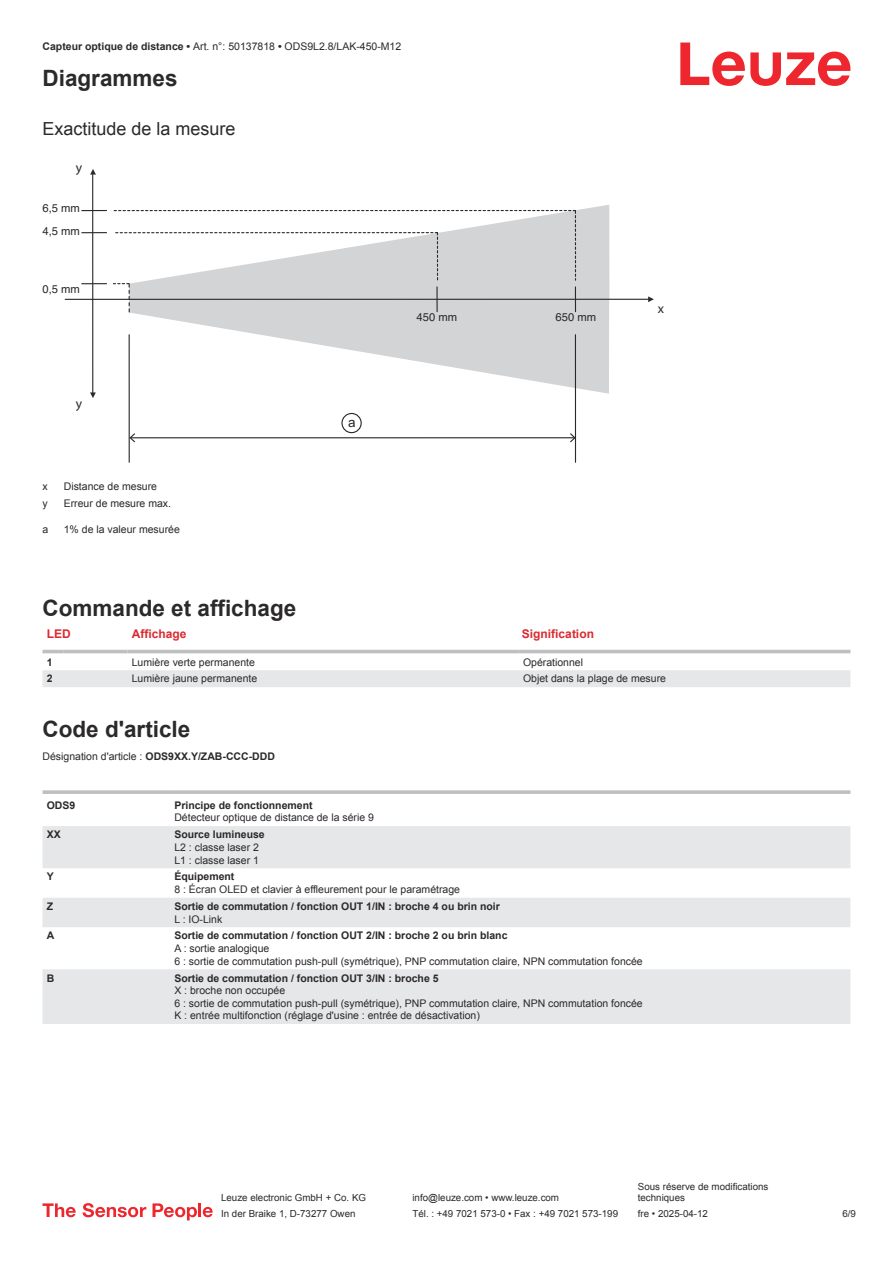
<style>
.page{position:relative;width:893px;height:1263px;background:#fff}
.page>*{position:absolute;margin:0;border:0;box-sizing:border-box;transform-origin:0 0}
.t1{font:700 22.5px "Arial";color:#2b292a}
.t2{font:18px "Arial";color:#2b292a}
.t3{font:13.5px "Myriad Pro";color:#2b292a}
.t4{font:13.5px "Arial";color:#242728}
.t5{font:700 12px "Arial";color:#db2a30}
.t6{font:11.25px/23.1px "Helvetica";color:#2b292a}
.t7{font:10.5px/12.6px "Arial";color:#2b292a}
.t8{font:700 10.5px "Arial";color:#2b292a}
.t9{font:9.75px/11.7px "Arial";color:#2b292a}
.s1{font-weight:700}
</style>
<div class="page">
<svg style="left:680px;top:43px;width:170px;height:43px"></svg>
<svg style="left:43px;top:649px;width:807px;height:38px"></svg>
<hr style="left:43px;top:650px;width:21px;height:3px;background:#bdbfc1">
<hr style="left:64px;top:650px;width:64px;height:3px;background:#bdbfc1">
<hr style="left:128px;top:650px;width:391px;height:3px;background:#bdbfc1">
<hr style="left:519px;top:650px;width:331px;height:3px;background:#bdbfc1">
<svg style="left:43px;top:826px;width:807px;height:198px;fill:#e6e7e9"></svg>
<svg style="left:43px;top:790px;width:127px;height:4px"></svg>
<svg style="left:170px;top:790px;width:680px;height:4px;fill:#c1c3c5"></svg>
<svg style="left:43px;top:1203px;width:33px;height:14px"></svg>
<svg style="left:83px;top:1203px;width:63px;height:14px"></svg>
<svg style="left:153px;top:1203px;width:44px;height:17px"></svg>
<hr style="left:198px;top:1203px;width:3px;height:14px;background:#ed272d">
<svg style="left:203px;top:1207px;width:10px;height:10px"></svg>
<div style="left:576px;top:205px;width:33px;height:94px;background:#d2d4d5"></div>
<svg style="left:129px;top:300px;width:480px;height:94px"></svg>
<hr style="left:92px;top:175px;width:1px;height:218px;background:#2b292a">
<svg style="left:90px;top:392px;width:6px;height:6px"></svg>
<svg style="left:90px;top:169px;width:6px;height:6px"></svg>
<hr style="left:65px;top:299px;width:587px;height:1px;background:#2b292a">
<svg style="left:648px;top:296px;width:6px;height:6px"></svg>
<svg style="left:82px;top:232px;width:25px;height:1px"></svg>
<svg style="left:82px;top:210px;width:25px;height:1px"></svg>
<svg style="left:82px;top:283px;width:25px;height:1px"></svg>
<svg style="left:113px;top:210px;width:463px;height:104px"></svg>
<hr style="left:575px;top:335px;width:1px;height:127px;background:#2b292a">
<hr style="left:129px;top:335px;width:1px;height:127px;background:#2b292a">
<hr style="left:131px;top:437px;width:443px;height:1px;background:#2b292a">
<svg style="left:570px;top:433px;width:5px;height:9px"></svg>
<svg style="left:129px;top:433px;width:6px;height:9px"></svg>
<div style="left:341px;top:413px;width:21px;height:20px;border:1px solid #232728;border-radius:50%"></div>
<p class="t7" style="left:43px;top:41px;width:360px"><span class="s1">Capteur optique de distance •</span> Art. n°: 50137818 <span class="s1">•</span> ODS9L2.8/LAK-450-M12</p>
<h1 class="t1" style="left:43px;top:70px;width:137px">Diagrammes</h1>
<h2 class="t2" style="left:43px;top:122px;width:195px">Exactitude de la mesure</h2>
<p class="t3" style="left:76px;top:162px;width:8px">y</p>
<p class="t6" style="left:43px;top:197px;width:39px">6,5 mm<br>4,5 mm</p>
<p class="t6" style="left:43px;top:278px;width:39px">0,5 mm</p>
<p class="t3" style="left:76px;top:399px;width:8px">y</p>
<p class="t7" style="left:43px;top:481px;width:7px">x</p>
<p class="t7" style="left:64px;top:481px;width:95px">Distance de mesure</p>
<p class="t7" style="left:43px;top:498px;width:7px">y</p>
<p class="t7" style="left:64px;top:498px;width:109px">Erreur de mesure max.</p>
<p class="t7" style="left:43px;top:524px;width:7px">a</p>
<p class="t7" style="left:64px;top:524px;width:118px">1% de la valeur mesurée</p>
<p class="t4" style="left:348px;top:417px;width:9px">a</p>
<p class="t6" style="left:417px;top:306px;width:42px">450 mm</p>
<p class="t6" style="left:555px;top:306px;width:42px">650 mm</p>
<p class="t3" style="left:658px;top:303px;width:8px">x</p>
<h1 class="t1" style="left:43px;top:599px;width:255px">Commande et affichage</h1>
<p class="t5" style="left:47px;top:629px;width:25px">LED</p>
<p class="t5" style="left:132px;top:629px;width:56px">Affichage</p>
<p class="t5" style="left:522px;top:629px;width:74px">Signification</p>
<p class="t8" style="left:47px;top:658px;width:7px">1</p>
<p class="t7" style="left:132px;top:656px;width:125px">Lumière verte permanente</p>
<p class="t7" style="left:523px;top:656px;width:62px">Opérationnel</p>
<p class="t8" style="left:47px;top:675px;width:7px">2</p>
<p class="t7" style="left:132px;top:673px;width:127px">Lumière jaune permanente</p>
<p class="t7" style="left:523px;top:673px;width:144px">Objet dans la plage de mesure</p>
<h1 class="t1" style="left:43px;top:721px;width:149px">Code d'article</h1>
<p class="t7" style="left:43px;top:751px;width:234px">Désignation d'article : <span class="s1">ODS9XX.Y/ZAB-CCC-DDD</span></p>
<p class="t8" style="left:47px;top:801px;width:30px">ODS9</p>
<p class="t8" style="left:174px;top:801px;width:140px">Principe de fonctionnement</p>
<p class="t7" style="left:174px;top:812px;width:201px">Détecteur optique de distance de la série 9</p>
<p class="t8" style="left:47px;top:831px;width:16px">XX</p>
<p class="t8" style="left:174px;top:831px;width:92px">Source lumineuse</p>
<p class="t7" style="left:174px;top:842px;width:86px">L2 : classe laser 2<br>L1 : classe laser 1</p>
<p class="t8" style="left:47px;top:873px;width:9px">Y</p>
<p class="t8" style="left:174px;top:873px;width:62px">Équipement</p>
<p class="t7" style="left:174px;top:884px;width:287px">8 : Écran OLED et clavier à effleurement pour le paramétrage</p>
<p class="t8" style="left:47px;top:902px;width:8px">Z</p>
<p class="t8" style="left:174px;top:902px;width:327px">Sortie de commutation / fonction OUT 1/IN : broche 4 ou brin noir</p>
<p class="t7" style="left:174px;top:913px;width:50px">L : IO-Link</p>
<p class="t8" style="left:47px;top:932px;width:9px">A</p>
<p class="t8" style="left:174px;top:932px;width:335px">Sortie de commutation / fonction OUT 2/IN : broche 2 ou brin blanc</p>
<p class="t7" style="left:174px;top:943px;width:470px">A : sortie analogique<br>6 : sortie de commutation push-pull (symétrique), PNP commutation claire, NPN commutation foncée</p>
<p class="t8" style="left:47px;top:974px;width:9px">B</p>
<p class="t8" style="left:174px;top:974px;width:266px">Sortie de commutation / fonction OUT 3/IN : broche 5</p>
<p class="t7" style="left:174px;top:985px;width:470px">X : broche non occupée<br>6 : sortie de commutation push-pull (symétrique), PNP commutation claire, NPN commutation foncée<br>K : entrée multifonction (réglage d'usine : entrée de désactivation)</p>
<p class="t9" style="left:221px;top:1193px;width:146px">Leuze electronic GmbH + Co. KG</p>
<p class="t9" style="left:412px;top:1193px;width:148px">info@leuze.com • www.leuze.com</p>
<p class="t9" style="left:638px;top:1181px;width:132px">Sous réserve de modifications techniques</p>
<p class="t9" style="left:221px;top:1209px;width:136px">In der Braike 1, D-73277 Owen</p>
<p class="t9" style="left:412px;top:1209px;width:207px">Tél. : +49 7021 573-0 • Fax : +49 7021 573-199</p>
<p class="t9" style="left:638px;top:1209px;width:72px">fre • 2025-04-12</p>
<p class="t9" style="left:842px;top:1209px;width:15px">6 /9</p>
</div>
